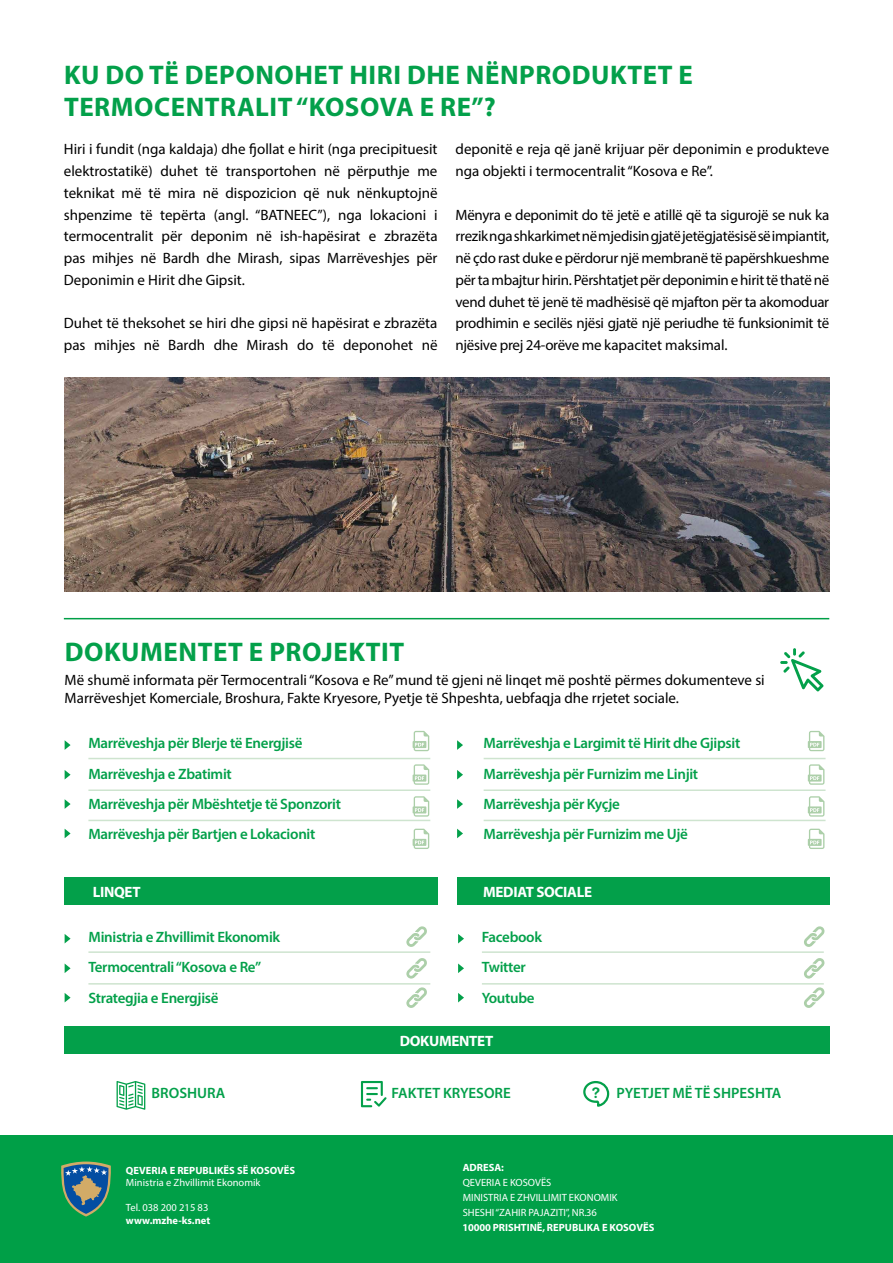
<style>
.page{position:relative;width:893px;height:1263px;background:#fff}
.page>*{position:absolute;margin:0;border:0;box-sizing:border-box;transform-origin:0 0}
.t1{font:700 27px/32.4px "Myriad Pro";letter-spacing:.02em;color:#03a04a}
.t2{font:15px/21.8px "Myriad Pro";color:#000}
.t3{font:600 15px/30.3px "Myriad Pro";letter-spacing:-.02em;color:#03a04a}
.t4{font:600 15px "Myriad Pro";color:#03a04a}
.t5{font:700 15px "Myriad Pro";letter-spacing:-.02em;color:#fff}
.t6{font:700 14.55px "Helvetica Rounded LT Std";color:#03a04a}
.t7{font:10.5px/15px "Myriad Pro";color:#fff}
.t8{font:700 10.5px "Myriad Pro";color:#fff}
</style>
<div class="page">
<div style="left:64px;top:877px;width:374px;height:28px;background:#03a04a"></div>
<div style="left:64px;top:1026px;width:765px;height:28px;background:#03a04a"></div>
<div style="left:457px;top:877px;width:372px;height:28px;background:#03a04a"></div>
<hr style="left:64px;top:618px;width:765px;height:1px;background:#009f47">
<hr style="left:88px;top:758px;width:342px;height:1px;background:#cee4cf">
<hr style="left:88px;top:951px;width:342px;height:2px;background:#cee4cf">
<hr style="left:482px;top:951px;width:342px;height:2px;background:#cee4cf">
<hr style="left:484px;top:758px;width:341px;height:1px;background:#cee4cf">
<hr style="left:88px;top:789px;width:342px;height:2px;background:#cee4cf">
<hr style="left:88px;top:983px;width:342px;height:1px;background:#cee4cf">
<hr style="left:482px;top:983px;width:342px;height:1px;background:#cee4cf">
<hr style="left:484px;top:789px;width:341px;height:2px;background:#cee4cf">
<hr style="left:88px;top:820px;width:342px;height:1px;background:#cee4cf">
<hr style="left:484px;top:820px;width:341px;height:1px;background:#cee4cf">
<svg style="left:65px;top:740px;width:6px;height:10px"></svg>
<svg style="left:65px;top:934px;width:6px;height:9px"></svg>
<svg style="left:458px;top:934px;width:6px;height:9px"></svg>
<svg style="left:457px;top:740px;width:6px;height:10px"></svg>
<svg style="left:65px;top:770px;width:6px;height:9px"></svg>
<svg style="left:65px;top:964px;width:6px;height:9px"></svg>
<svg style="left:458px;top:963px;width:6px;height:10px"></svg>
<svg style="left:457px;top:770px;width:6px;height:9px"></svg>
<svg style="left:65px;top:799px;width:6px;height:10px"></svg>
<svg style="left:65px;top:993px;width:6px;height:9px"></svg>
<svg style="left:458px;top:993px;width:6px;height:9px"></svg>
<svg style="left:457px;top:799px;width:6px;height:10px"></svg>
<svg style="left:65px;top:829px;width:6px;height:9px"></svg>
<svg style="left:457px;top:829px;width:6px;height:9px"></svg>
<svg style="left:413px;top:731px;width:16px;height:20px"></svg>
<svg style="left:808px;top:731px;width:16px;height:20px"></svg>
<svg style="left:413px;top:764px;width:16px;height:21px"></svg>
<svg style="left:808px;top:764px;width:16px;height:21px"></svg>
<svg style="left:413px;top:796px;width:16px;height:21px"></svg>
<svg style="left:808px;top:796px;width:16px;height:21px"></svg>
<svg style="left:413px;top:829px;width:16px;height:20px"></svg>
<svg style="left:808px;top:829px;width:16px;height:20px"></svg>
<div style="left:0;top:1135px;width:893px;height:128px;background:#009f47"></div>
<svg style="left:61px;top:1161px;width:50px;height:55px"></svg>
<svg style="left:361px;top:1081px;width:26px;height:26px"></svg>
<svg style="left:583px;top:1081px;width:27px;height:26px"></svg>
<svg style="left:117px;top:1081px;width:28px;height:29px"></svg>
<svg style="left:780px;top:648px;width:43px;height:43px"></svg>
<svg style="left:406px;top:926px;width:21px;height:21px"></svg>
<svg style="left:804px;top:926px;width:21px;height:21px"></svg>
<svg style="left:406px;top:958px;width:21px;height:20px"></svg>
<svg style="left:804px;top:958px;width:21px;height:20px"></svg>
<svg style="left:406px;top:987px;width:21px;height:21px"></svg>
<svg style="left:804px;top:987px;width:21px;height:21px"></svg>
<img style="left:65px;top:377px;width:764px;height:215px">
<h1 class="t1" style="left:64px;top:58px;width:630px">KU DO TË DEPONOHET HIRI DHE NËNPRODUKTET E<br>TERMOCENTRALIT “KOSOVA E RE”?</h1>
<p class="t2" style="left:64px;top:138px;width:375px;text-align:justify">Hiri i fundit (nga kaldaja) dhe fjollat e hirit (nga precipituesit elektrostatikë) duhet të transportohen në përputhje me teknikat më të mira në dispozicion që nuk nënkuptojnë shpenzime të tepërta (angl. “BATNEEC”), nga lokacioni i termocentralit për deponim në ish-hapësirat e zbrazëta pas mihjes në Bardh dhe Mirash, sipas Marrëveshjes për Deponimin e Hirit dhe Gipsit.</p>
<p class="t2" style="left:64px;top:312px;width:375px">Duhet të theksohet se hiri dhe gipsi në hapësirat e zbrazëta pas mihjes në Bardh dhe Mirash do të deponohet në</p>
<p class="t2" style="left:456px;top:138px;width:375px">deponitë e reja që janë krijuar për deponimin e produkteve nga objekti i termocentralit “Kosova e Re”.</p>
<p class="t2" style="left:456px;top:204px;width:375px;text-align:justify">Mënyra e deponimit do të jetë e atillë që ta sigurojë se nuk ka rrezik nga shkarkimet në mjedisin gjatë jetëgjatësisë së impiantit, në çdo rast duke e përdorur një membranë të papërshkueshme për ta mbajtur hirin. Përshtatjet për deponimin e hirit të thatë në vend duhet të jenë të madhësisë që mjafton për ta akomoduar prodhimin e secilës njësi gjatë një periudhe të funksionimit të njësive prej 24-orëve me kapacitet maksimal.</p>
<h1 class="t1" style="left:65px;top:635px;width:341px">DOKUMENTET E PROJEKTIT</h1>
<p class="t2" style="left:65px;top:671px;width:702px;line-height:18px">Më shumë informata për Termocentrali “Kosova e Re” mund të gjeni në linqet më poshtë përmes dokumenteve si<br>Marrëveshjet Komerciale, Broshura, Fakte Kryesore, Pyetje të Shpeshta, uebfaqja dhe rrjetet sociale.</p>
<p class="t3" style="left:88px;top:728px;width:254px">Marrëveshja për Blerje të Energjisë Marrëveshja e Zbatimit<br>Marrëveshja për Mbështetje të Sponzorit Marrëveshja për Bartjen e Lokacionit</p>
<p class="t3" style="left:484px;top:728px;width:258px">Marrëveshja e Largimit të Hirit dhe Gjipsit Marrëveshja për Furnizim me Linjit Marrëveshja për Kyçje<br>Marrëveshja për Furnizim me Ujë</p>
<p class="t5" style="left:93px;top:882px;width:49px">LINQET</p>
<p class="t3" style="left:88px;top:921px;width:193px">Ministria e Zhvillimit Ekonomik<br>Termocentrali “Kosova e Re”<br>Strategjia e Energjisë</p>
<p class="t5" style="left:483px;top:882px;width:110px">MEDIAT SOCIALE</p>
<p class="t3" style="left:482px;top:921px;width:62px">Facebook<br>Twitter<br>Youtube</p>
<p class="t5" style="left:400px;top:1031px;width:95px">DOKUMENTET</p>
<p class="t4" style="left:152px;top:1084px;width:75px">BROSHURA</p>
<p class="t4" style="left:392px;top:1084px;width:121px">FAKTET KRYESORE</p>
<p class="t4" style="left:616px;top:1084px;width:166px">PYETJET MË TË SHPESHTA</p>
<p class="t6" style="left:592px;top:1083px;width:10px">?</p>
<p class="t8" style="left:126px;top:1163px;width:171px">QEVERIA E REPUBLIKËS SË KOSOVËS</p>
<p class="t7" style="left:126px;top:1175px;width:136px">Ministria e Zhvillimit Ekonomik</p>
<p class="t7" style="left:126px;top:1200px;width:84px">Tel. 038 200 215 83</p>
<p class="t8" style="left:126px;top:1213px;width:86px">www.mzhe-ks.net</p>
<p class="t8" style="left:463px;top:1160px;width:43px">ADRESA:</p>
<p class="t7" style="left:463px;top:1174px;width:156px">QEVERIA E KOSOVËS<br>MINISTRIA E ZHVILLIMIT EKONOMIK<br>SHESHI “ZAHIR PAJAZITI”, NR.36</p>
<p class="t8" style="left:463px;top:1220px;width:193px">10000 PRISHTINË, REPUBLIKA E KOSOVËS</p>
</div>
